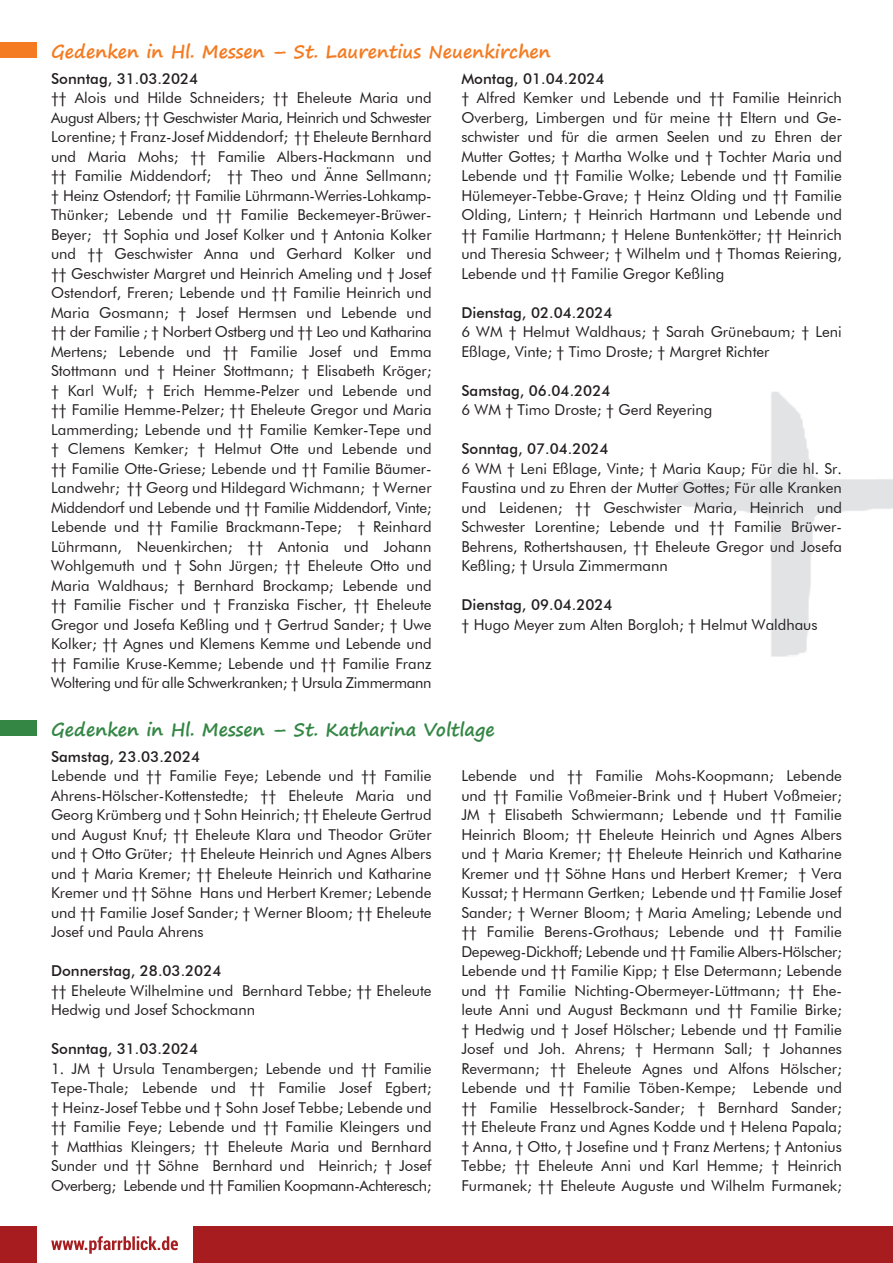
<style>
.page{position:relative;width:893px;height:1263px;background:#fff}
.page>*{position:absolute;margin:0;border:0;box-sizing:border-box;transform-origin:0 0}
.t1{font:700 18px "Segoe Print";color:#f47b21}
.t2{font:700 18px "Segoe Print";color:#348645}
.t3{font:15px/19.5px "Futura BT";color:#231f20;text-align:justify}
.t4{font:500 15px "Futura BT";color:#231f20}
</style>
<div class="page">
<div style="left:0;top:1227px;width:36px;height:36px;background:#a61c1f"></div>
<img style="left:666px;top:392px;width:227px;height:265px">
<div style="left:193px;top:1227px;width:700px;height:36px;background:#a61c1f"></div>
<svg style="left:51px;top:1236px;width:127px;height:18px"></svg>
<div style="left:0;top:721px;width:36px;height:15px;background:#348645"></div>
<div style="left:0;top:43px;width:36px;height:15px;background:#f47b21"></div>
<p class="t1" style="left:51px;top:35px;width:501px">Gedenken in Hl. Messen – St. Laurentius Neuenkirchen</p>
<p class="t4" style="left:51px;top:69px;width:149px">Sonntag, 31.03.2024</p>
<p class="t3" style="left:51px;top:88px;width:382px">†† Alois und Hilde Schneiders; †† Eheleute Maria und August Albers; †† Geschwister Maria, Heinrich und Schwester Lorentine; † Franz-Josef Middendorf; †† Eheleute Bernhard und Maria Mohs; †† Familie Albers-Hackmann und †† Familie Middendorf; †† Theo und Änne Sellmann; † Heinz Ostendorf; †† Familie Lührmann-Werries-Lohkamp-Thünker; Lebende und †† Familie Beckemeyer-Brüwer-Beyer; †† Sophia und Josef Kolker und † Antonia Kolker und †† Geschwister Anna und Gerhard Kolker und †† Geschwister Margret und Heinrich Ameling und † Josef Ostendorf, Freren; Lebende und †† Familie Heinrich und Maria Gosmann; † Josef Hermsen und Lebende und †† der Familie ; † Norbert Ostberg und †† Leo und Katharina Mertens; Lebende und †† Familie Josef und Emma Stottmann und † Heiner Stottmann; † Elisabeth Kröger; † Karl Wulf; † Erich Hemme-Pelzer und Lebende und †† Familie Hemme-Pelzer; †† Eheleute Gregor und Maria Lammerding; Lebende und †† Familie Kemker-Tepe und † Clemens Kemker; † Helmut Otte und Lebende und †† Familie Otte-Griese; Lebende und †† Familie Bäumer-Landwehr; †† Georg und Hildegard Wichmann; † Werner Middendorf und Lebende und †† Familie Middendorf, Vinte; Lebende und †† Familie Brackmann-Tepe; † Reinhard Lührmann, Neuenkirchen; †† Antonia und Johann Wohlgemuth und † Sohn Jürgen; †† Eheleute Otto und Maria Waldhaus; † Bernhard Brockamp; Lebende und †† Familie Fischer und † Franziska Fischer, †† Eheleute Gregor und Josefa Keßling und † Gertrud Sander; † Uwe Kolker; †† Agnes und Klemens Kemme und Lebende und †† Familie Kruse-Kemme; Lebende und †† Familie Franz Woltering und für alle Schwerkranken; † Ursula Zimmermann</p>
<p class="t4" style="left:461px;top:69px;width:145px">Montag, 01.04.2024</p>
<p class="t3" style="left:461px;top:88px;width:382px">† Alfred Kemker und Lebende und †† Familie Heinrich Overberg, Limbergen und für meine †† Eltern und Ge&shy;schwister und für die armen Seelen und zu Ehren der Mutter Gottes; † Martha Wolke und † Tochter Maria und Lebende und †† Familie Wolke; Lebende und †† Familie Hülemeyer-Tebbe-Grave; † Heinz Olding und †† Familie Olding, Lintern; † Heinrich Hartmann und Lebende und †† Familie Hartmann; † Helene Buntenkötter; †† Heinrich und Theresia Schweer; † Wilhelm und † Thomas Reiering, Lebende und †† Familie Gregor Keßling</p>
<p class="t4" style="left:461px;top:303px;width:153px">Dienstag, 02.04.2024</p>
<p class="t3" style="left:461px;top:322px;width:382px">6 WM † Helmut Waldhaus; † Sarah Grünebaum; † Leni<br>Eßlage, Vinte; † Timo Droste; † Margret Richter</p>
<p class="t4" style="left:461px;top:381px;width:151px">Samstag, 06.04.2024</p>
<p class="t3" style="left:461px;top:400px;width:253px">6 WM † Timo Droste; † Gerd Reyering</p>
<p class="t4" style="left:461px;top:440px;width:149px">Sonntag, 07.04.2024</p>
<p class="t3" style="left:461px;top:458px;width:382px">6 WM † Leni Eßlage, Vinte; † Maria Kaup; Für die hl. Sr.<br>Faustina und zu Ehren der Mutter Gottes; Für alle Kranken und Leidenen; †† Geschwister Maria, Heinrich und Schwester Lorentine; Lebende und †† Familie Brüwer-Behrens, Rothertshausen, †† Eheleute Gregor und Josefa Keßling; † Ursula Zimmermann</p>
<p class="t4" style="left:461px;top:596px;width:153px">Dienstag, 09.04.2024</p>
<p class="t3" style="left:461px;top:614px;width:358px">† Hugo Meyer zum Alten Borgloh; † Helmut Waldhaus</p>
<p class="t2" style="left:51px;top:713px;width:445px">Gedenken in Hl. Messen – St. Katharina Voltlage</p>
<p class="t4" style="left:51px;top:747px;width:151px">Samstag, 23.03.2024</p>
<p class="t3" style="left:51px;top:766px;width:382px">Lebende und †† Familie Feye; Lebende und †† Familie Ahrens-Hölscher-Kottenstedte; †† Eheleute Maria und Georg Krümberg und † Sohn Heinrich; †† Eheleute Gertrud und August Knuf; †† Eheleute Klara und Theodor Grüter und † Otto Grüter; †† Eheleute Heinrich und Agnes Albers und † Maria Kremer; †† Eheleute Heinrich und Katharine Kremer und †† Söhne Hans und Herbert Kremer; Lebende und †† Familie Josef Sander; † Werner Bloom; †† Eheleute Josef und Paula Ahrens</p>
<p class="t4" style="left:51px;top:962px;width:172px">Donnerstag, 28.03.2024</p>
<p class="t3" style="left:51px;top:980px;width:382px">†† Eheleute Wilhelmine und Bernhard Tebbe; †† Eheleute<br>Hedwig und Josef Schockmann</p>
<p class="t4" style="left:51px;top:1040px;width:149px">Sonntag, 31.03.2024</p>
<p class="t3" style="left:51px;top:1058px;width:382px">1. JM † Ursula Tenambergen; Lebende und †† Familie Tepe-Thale; Lebende und †† Familie Josef Egbert; † Heinz-Josef Tebbe und † Sohn Josef Tebbe; Lebende und †† Familie Feye; Lebende und †† Familie Kleingers und † Matthias Kleingers; †† Eheleute Maria und Bernhard Sunder und †† Söhne Bernhard und Heinrich; † Josef Overberg; Lebende und †† Familien Koopmann-Achteresch;</p>
<p class="t3" style="left:461px;top:766px;width:382px">Lebende und †† Familie Mohs-Koopmann; Lebende und †† Familie Voßmeier-Brink und † Hubert Voßmeier; JM † Elisabeth Schwiermann; Lebende und †† Familie Heinrich Bloom; †† Eheleute Heinrich und Agnes Albers und † Maria Kremer; †† Eheleute Heinrich und Katharine Kremer und †† Söhne Hans und Herbert Kremer; † Vera Kussat; † Hermann Gertken; Lebende und †† Familie Josef Sander; † Werner Bloom; † Maria Ameling; Lebende und †† Familie Berens-Grothaus; Lebende und †† Familie Depeweg-Dickhoff; Lebende und †† Familie Albers-Hölscher; Lebende und †† Familie Kipp; † Else Determann; Lebende und †† Familie Nichting-Obermeyer-Lüttmann; †† Ehe&shy;leute Anni und August Beckmann und †† Familie Birke; † Hedwig und † Josef Hölscher; Lebende und †† Familie Josef und Joh. Ahrens; † Hermann Sall; † Johannes Revermann; †† Eheleute Agnes und Alfons Hölscher; Lebende und †† Familie Töben-Kempe; Lebende und †† Familie Hesselbrock-Sander; † Bernhard Sander; †† Eheleute Franz und Agnes Kodde und † Helena Papala; † Anna, † Otto, † Josefine und † Franz Mertens; † Antonius Tebbe; †† Eheleute Anni und Karl Hemme; † Heinrich Furmanek; †† Eheleute Auguste und Wilhelm Furmanek;</p>
</div>
